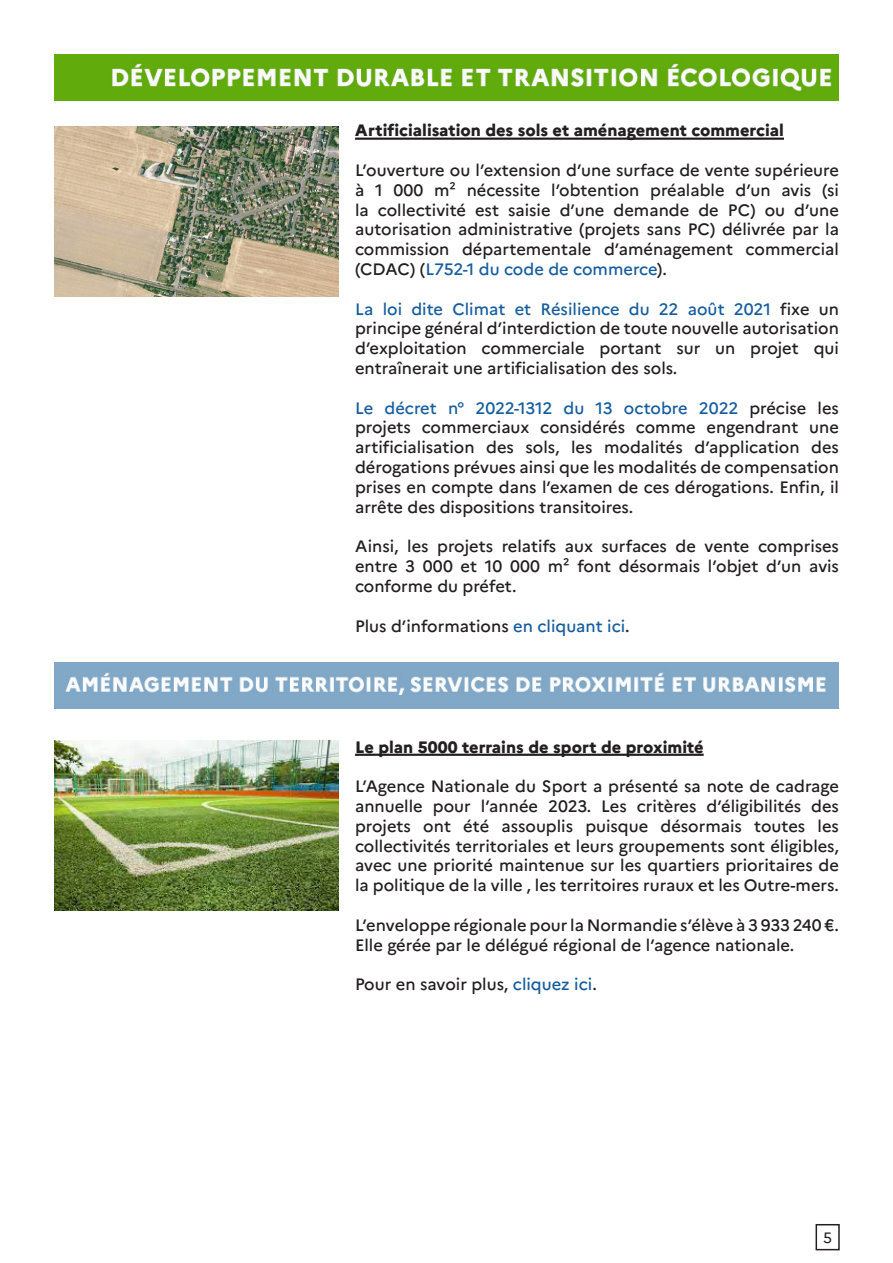
<style>
.page{position:relative;width:893px;height:1263px;background:#fff}
.page>*{position:absolute;margin:0;border:0;box-sizing:border-box;transform-origin:0 0}
.t1{font:500 16.5px/19.8px "Marianne";color:#231f20;text-align:justify}
.t2{font:800 16.5px "Marianne";color:#231f20}
.t3{font:15px "Marianne";color:#231f20}
.s1{color:#175d9e}
</style>
<div class="page">
<img style="left:54px;top:54px;width:785px;height:46px">
<hr style="left:355px;top:138px;width:429px;height:2px;background:#231f20">
<img style="left:54px;top:126px;width:284px;height:170px">
<img style="left:54px;top:663px;width:785px;height:46px">
<hr style="left:355px;top:754px;width:349px;height:2px;background:#231f20">
<img style="left:54px;top:740px;width:284px;height:170px">
<div style="left:815px;top:1224px;width:25px;height:26px;border:2px solid #231f20"></div>
<p class="t2" style="left:355px;top:120px;width:430px">Artificialisation des sols et aménagement commercial</p>
<p class="t1" style="left:355px;top:160px;width:485px">L’ouverture ou l’extension d’une surface de vente supérieure à 1 000 m² nécessite l’obtention préalable d’un avis (si la collectivité est saisie d’une demande de PC) ou d’une autorisation administrative (projets sans PC) délivrée par la commission départementale d’aménagement commercial (CDAC) (<span class="s1">L752-1 du code de commerce</span>).</p>
<p class="t1" style="left:355px;top:299px;width:485px"><span class="s1">La loi dite Climat et Résilience du 22 août 2021</span> fixe un principe général d’interdiction de toute nouvelle autorisation d’exploitation commerciale portant sur un projet qui entraînerait une artificialisation des sols.</p>
<p class="t1" style="left:355px;top:398px;width:485px"><span class="s1">Le décret n° 2022-1312 du 13 octobre 2022</span> précise les projets commerciaux considérés comme engendrant une artificialisation des sols, les modalités d’application des dérogations prévues ainsi que les modalités de compensation prises en compte dans l’examen de ces dérogations. Enfin, il arrête des dispositions transitoires.</p>
<p class="t1" style="left:355px;top:536px;width:485px">Ainsi, les projets relatifs aux surfaces de vente comprises entre 3 000 et 10 000 m² font désormais l’objet d’un avis conforme du préfet.</p>
<p class="t1" style="left:355px;top:616px;width:276px">Plus d’informations <span class="s1">en cliquant ici</span>.</p>
<p class="t2" style="left:355px;top:736px;width:350px">Le plan 5000 terrains de sport de proximité</p>
<p class="t1" style="left:355px;top:776px;width:485px">L’Agence Nationale du Sport a présenté sa note de cadrage annuelle pour l’année 2023. Les critères d’éligibilités des projets ont été assouplis puisque désormais toutes les collectivités territoriales et leurs groupements sont éligibles, avec une priorité maintenue sur les quartiers prioritaires de la politique de la ville , les territoires ruraux et les Outre-mers.</p>
<p class="t1" style="left:355px;top:915px;width:485px">L’enveloppe régionale pour la Normandie s’élève à 3 933 240 €.<br>Elle gérée par le délégué régional de l’agence nationale.</p>
<p class="t1" style="left:355px;top:974px;width:243px">Pour en savoir plus, <span class="s1">cliquez ici</span>.</p>
<p class="t3" style="left:823px;top:1228px;width:10px">5</p>
</div>
